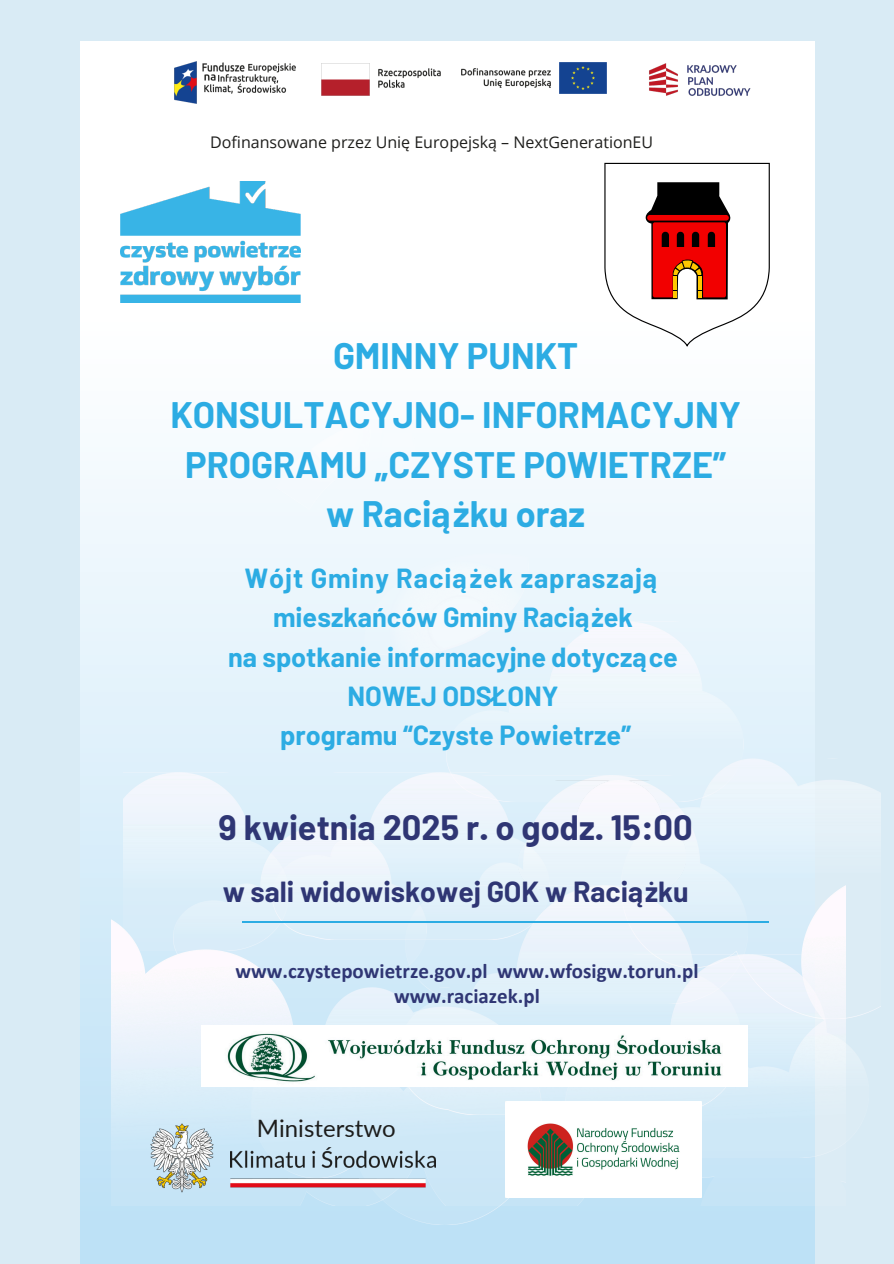
<style>
.page{position:relative;width:894px;height:1264px;background:#fff}
.page>*{position:absolute;margin:0;border:0;box-sizing:border-box;transform-origin:0 0}
.t1{font:700 36px/59.1px "Barlow";color:#2cace3;text-align:center}
.t2{font:700 34.35px "Barlow";color:#2f3674}
.t3{font:700 28.35px "Barlow";color:#2f3674}
.t4{font:700 27px/39.3px "Barlow";color:#2cace3;text-align:center}
.t5{font:24px "Lato";color:#1d1d1c}
.t6{font:700 21px/24.8px "Calibri";color:#2f3674;text-align:center}
.t7{font:16.05px "Open Sans";color:#1e1e1c}
</style>
<div class="page">
<div style="left:0;top:0;width:893px;height:1263px;background:#d9ebf5"></div>
<div style="left:80px;top:42px;width:733px;height:1221px;background:linear-gradient(to bottom,#fff,#bee1f6)"></div>
<div style="left:364px;top:553px;width:164px;height:103px;background:#eff7fc"></div>
<div style="left:276px;top:451px;width:58px;height:58px;background:#f4f9fd"></div>
<div style="left:312px;top:416px;width:103px;height:62px;background:#f7fbfe"></div>
<div style="left:252px;top:1205px;width:289px;height:19px;background:#bee1f6"></div>
<img style="left:743px;top:758px;width:136px;height:255px">
<img style="left:685px;top:775px;width:62px;height:61px">
<img style="left:845px;top:954px;width:23px;height:133px">
<img style="left:446px;top:621px;width:297px;height:180px">
<img style="left:288px;top:772px;width:261px;height:64px">
<img style="left:123px;top:772px;width:165px;height:64px">
<img style="left:112px;top:836px;width:733px;height:369px">
<img style="left:201px;top:1025px;width:546px;height:60px">
<img style="left:174px;top:60px;width:23px;height:44px">
<img style="left:148px;top:1120px;width:68px;height:74px">
<svg style="left:204px;top:74px;width:12px;height:8px"></svg>
<img style="left:203px;top:84px;width:30px;height:11px">
<img style="left:201px;top:62px;width:44px;height:10px">
<img style="left:227px;top:1176px;width:202px;height:12px">
<img style="left:230px;top:1147px;width:205px;height:20px">
<img style="left:217px;top:63px;width:79px;height:30px">
<img style="left:321px;top:63px;width:49px;height:33px">
<img style="left:377px;top:68px;width:64px;height:20px">
<img style="left:460px;top:67px;width:91px;height:21px">
<img style="left:558px;top:61px;width:49px;height:34px">
<img style="left:648px;top:63px;width:30px;height:33px">
<img style="left:687px;top:76px;width:26px;height:9px">
<hr style="left:242px;top:921px;width:527px;height:1px;background:#2cace3">
<img style="left:686px;top:64px;width:51px;height:9px">
<img style="left:687px;top:88px;width:63px;height:9px">
<img style="left:518px;top:780px;width:167px;height:111px">
<svg style="left:604px;top:163px;width:165px;height:183px;background:#dbb6b4"></svg>
<img style="left:120px;top:182px;width:180px;height:120px">
<img style="left:505px;top:1101px;width:196px;height:96px">
<p class="t7" style="left:210px;top:131px;width:444px">Dofinansowane przez Unię Europejską – NextGenerationEU</p>
<p class="t1" style="left:170px;top:324px;width:572px">GMINNY PUNKT<br>KONSULTACYJNO- INFORMACYJNY</p>
<p class="t1" style="left:185px;top:438px;width:542px;line-height:49.8px">PROGRAMU „CZYSTE POWIETRZE” w Raciążku oraz</p>
<p class="t4" style="left:228px;top:557px;width:451px">Wójt Gminy Raciążek zapraszają mieszkańców Gminy Raciążek<br>na spotkanie informacyjne dotyczące<br>NOWEJ ODSŁONY<br>programu “Czyste Powietrze”</p>
<p class="t2" style="left:218px;top:805px;width:475px">9 kwietnia 2025 r. o godz. 15:00</p>
<p class="t3" style="left:222px;top:873px;width:467px">w sali widowiskowej GOK w Raciążku</p>
<p class="t6" style="left:235px;top:960px;width:464px">www.czystepowietrze.gov.pl www.wfosigw.torun.pl www.raciazek.pl</p>
<p class="t5" style="left:257px;top:1113px;width:140px">Ministerstwo</p>
</div>
